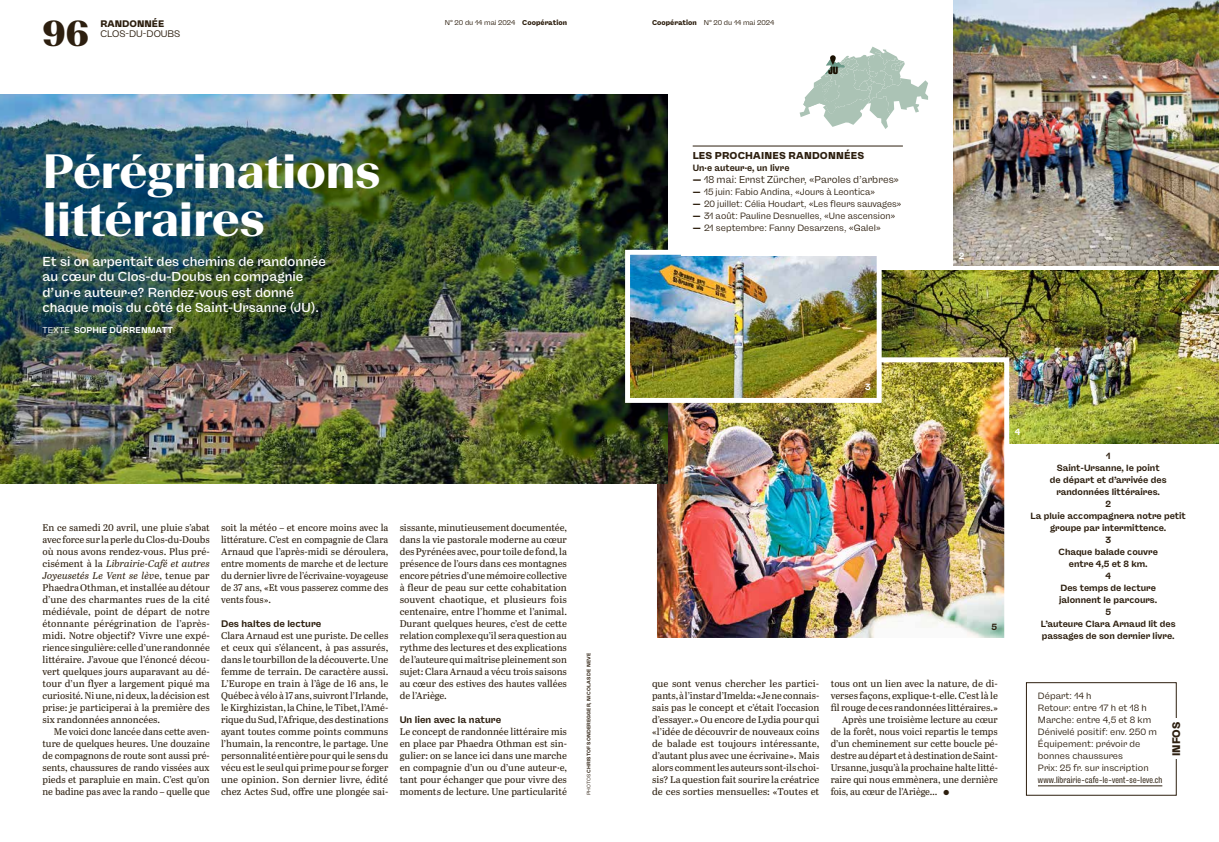
<style>
.page{position:relative;width:1219px;height:842px;background:#fff}
.page>*{position:absolute;margin:0;border:0;box-sizing:border-box;transform-origin:0 0}
.t1{font:700 48px/48px "Beausite Slick";letter-spacing:-.005em;color:#fff}
.t2{font:900 36px "Beausite Slick";color:#2d1f0f}
.t3{font:500 13px/15.5px "Coop Freigeist";color:#fff}
.t4{font:900 11px "Coop Freigeist";letter-spacing:.015em;color:#2d1f0f}
.t5{font:700 10.3px "Coop Freigeist X Con";color:#1a1102}
.t6{font:10px "Coop Freigeist";letter-spacing:.01em;color:#2d1f0f}
.t7{font:900 10px "Coop Freigeist";letter-spacing:.015em;color:#2d1f0f}
.t8{font:9.7px/12px "Abril Text";letter-spacing:-.005em;color:#2d1f0f;text-align:justify}
.t9{font:700 9.5px "Coop Freigeist";color:#2d1f0f}
.t10{font:9.5px "Coop Freigeist";color:#2d1f0f}
.t11{font:900 9.5px "Coop Freigeist";color:#2d1f0f}
.t12{font:9.1px/12px "Coop Freigeist";letter-spacing:.005em;color:#2d1f0f}
.t13{font:700 9.1px "Coop Freigeist";letter-spacing:.005em;color:#2d1f0f}
.t14{font:700 9px/12px "Coop Freigeist";color:#2d1f0f;text-align:center}
.t15{font:9px "Coop Freigeist X Con";letter-spacing:.03em;color:#2d1f0f}
.t16{font:700 9px "Coop Freigeist";color:#fff}
.t17{font:700 8.5px "Coop Freigeist";letter-spacing:.015em;color:#fff}
.t18{font:7.2px "Coop Freigeist";color:#2d1f0f}
.t19{font:7px "Coop Freigeist";color:#2d1f0f}
.t20{font:700 5px "Coop Freigeist";letter-spacing:.02em;color:#2d1f0f}
.s1{font-weight:900}
.s2{font-weight:400}
.s3{font-style:italic}
.s4{font-family:"Transgourmet"}
</style>
<div class="page">
<img style="left:953px;top:0;width:266px;height:266px">
<img style="left:884px;top:271px;width:335px;height:173px">
<img style="left:649px;top:355px;width:363px;height:283px">
<img style="left:0;top:94px;width:667px;height:389px">
<hr style="left:1038px;top:786px;width:124px;height:1px;background:#2d1f0f">
<div style="left:1026px;top:682px;width:150px;height:113px;border:1px solid #2d1f0f"></div>
<div style="left:1170px;top:719px;width:13px;height:40px;background:#fff"></div>
<img style="left:623px;top:247px;width:261px;height:158px">
<div style="left:681px;top:134px;width:233px;height:121px;background:#fff"></div>
<hr style="left:693px;top:146px;width:210px;height:1px;background:#2d1f0f">
<svg style="left:800px;top:47px;width:128px;height:82px"></svg>
<svg style="left:830px;top:55px;width:6px;height:10px"></svg>
<h2 class="t2" style="left:43px;top:9px;width:48px">96</h2>
<p class="t11" style="left:100px;top:18px;width:65px">RANDONNÉE</p>
<p class="t10" style="left:100px;top:28px;width:81px">CLOS-DU-DOUBS</p>
<p class="t19" style="left:445px;top:19px;width:124px">N° 20 du 14 mai 2024 <span class="s1">Coopération</span></p>
<p class="t19" style="left:652px;top:19px;width:124px"><span class="s1">Coopération</span> N° 20 du 14 mai 2024</p>
<p class="t5" style="left:829px;top:64px;width:11px">JU</p>
<h1 class="t1" style="left:43px;top:145px;width:339px">Pérégrinations littéraires</h1>
<h3 class="t3" style="left:43px;top:254px;width:285px">Et si on arpentait des chemins de randonnée au cœur du Clos-du-Doubs en compagnie d’un·e auteur·e? Rendez-vous est donné chaque mois du côté de Saint-Ursanne (JU).</h3>
<p class="t17" style="left:43px;top:324px;width:132px"><span class="s2">TEXTE</span> SOPHIE DÜRRENMATT</p>
<p class="t8" style="left:43px;top:521px;width:169px;text-align:left">En ce samedi 20 avril, une pluie s’abat avec force sur la perle du Clos-du-Doubs où nous avons rendez-vous. Plus pré&shy;cisément à la <span class="s3">Librairie-Café et autres Joyeusetés Le Vent se lèv</span>e, tenue par Phaedra Othman, et installée au détour d’une des charmantes rues de la cité médiévale, point de départ de notre étonnante pérégrination de l’après&shy;midi. Notre objectif? Vivre une expé&shy;rience singulière: celle d’une randonnée littéraire. J’avoue que l’énoncé décou&shy;vert quelques jours auparavant au dé&shy;tour d’un flyer a largement piqué ma curiosité. Ni une, ni deux, la décision est prise: je participerai à la première des six randonnées annoncées.</p>
<p class="t8" style="left:43px;top:725px;width:169px;text-indent:11px">Me voici donc lancée dans cette aven&shy;ture de quelques heures. Une douzaine de compagnons de route sont aussi pré&shy;sents, chaussures de rando vissées aux pieds et parapluie en main. C’est qu’on ne badine pas avec la rando – quelle que</p>
<p class="t8" style="left:221px;top:521px;width:169px">soit la météo – et encore moins avec la littérature. C’est en compagnie de Clara Arnaud que l’après-midi se déroulera, entre moments de marche et de lecture du dernier livre de l’écrivaine-voyageuse de 37 ans, «Et vous passerez comme des vents fous».</p>
<p class="t9" style="left:221px;top:618px;width:102px">Des haltes de lecture</p>
<p class="t8" style="left:221px;top:629px;width:169px">Clara Arnaud est une puriste. De celles et ceux qui s’élancent, à pas assurés, dans le tourbillon de la découverte. Une femme de terrain. De caractère aussi.<br>L’Europe en train à l’âge de 16 ans, le Québec à vélo à 17 ans, suivront l’Irlande, le Kirghizistan, la Chine, le Tibet, l’Amé&shy;rique du Sud, l’Afrique, des destinations ayant toutes comme points communs l’humain, la rencontre, le partage. Une personnalité entière pour qui le sens du vécu est le seul qui prime pour se forger une opinion. Son dernier livre, édité chez Actes Sud, offre une plongée sai-</p>
<p class="t8" style="left:400px;top:521px;width:169px">sissante, minutieusement documentée, dans la vie pastorale moderne au cœur des Pyrénées avec, pour toile de fond, la présence de l’ours dans ces montagnes encore pétries d’une mémoire collective à fleur de peau sur cette cohabitation souvent chaotique, et plusieurs fois centenaire, entre l’homme et l’animal.<br>Durant quelques heures, c’est de cette relation complexe qu’il sera question au rythme des lectures et des explications de l’auteure qui maîtrise pleinement son sujet: Clara Arnaud a vécu trois saisons au c<span class="s4">œ</span>ur des estives des hautes vallées de l’Ariège.</p>
<p class="t9" style="left:400px;top:714px;width:103px">Un lien avec la nature</p>
<p class="t8" style="left:400px;top:725px;width:169px">Le concept de randonnée littéraire mis en place par Phaedra Othman est sin&shy;gulier: on se lance ici dans une marche en compagnie d’un ou d’une auteur·e, tant pour échanger que pour vivre des moments de lecture. Une particularité</p>
<p class="t20" style="left:585px;top:795px;width:144px;rotate:-90deg"><span class="s2">PHOTOS</span> CHRISTOF SONDEREGGER, NICOLAS DE NEVE</p>
<p class="t7" style="left:693px;top:149px;width:173px">LES PROCHAINES RANDONNÉES</p>
<p class="t13" style="left:693px;top:162px;width:98px">Un·e auteur·e, un livre</p>
<p class="t6" style="left:693px;top:174px;width:208px"><span class="s1">—</span> 18 mai: Ernst Zürcher, «Paroles d’arbres»</p>
<p class="t12" style="left:693px;top:186px;width:184px"><span class="s1">—</span> 15 juin: Fabio Andina, «Jours à Leontica»</p>
<p class="t12" style="left:693px;top:198px;width:210px"><span class="s1">—</span> 20 juillet: Célia Houdart, «Les fleurs sauvages»</p>
<p class="t12" style="left:693px;top:210px;width:204px"><span class="s1">—</span> 31 août: Pauline Desnuelles, «Une ascension»</p>
<p class="t12" style="left:693px;top:222px;width:190px"><span class="s1">—</span> 21 septembre: Fanny Desarzens, «Galel»</p>
<p class="t16" style="left:959px;top:251px;width:7px">2</p>
<p class="t16" style="left:865px;top:381px;width:7px">3</p>
<p class="t14" style="left:991px;top:621px;width:7px">5</p>
<p class="t8" style="left:652px;top:677px;width:169px">que sont venus chercher les partici&shy;pants, à l’instar d’Imelda: «Je ne connais&shy;sais pas le concept et c’était l’occasion d’essayer.» Ou encore de Lydia pour qui «l’idée de découvrir de nouveaux coins de balade est toujours intéressante, d’autant plus avec une écrivaine». Mais alors comment les auteurs sont-ils choi&shy;sis? La question fait sourire la créatrice de ces sorties mensuelles: «Toutes et</p>
<p class="t8" style="left:831px;top:677px;width:169px">tous ont un lien avec la nature, de di-</p>
<p class="t8" style="left:831px;top:689px;width:169px">verses façons, explique-t-elle. C’est là le</p>
<p class="t8" style="left:831px;top:701px;width:169px">fil rouge de ces randonnées littéraires.»</p>
<p class="t8" style="left:842px;top:713px;width:157px">Après une troisième lecture au cœur</p>
<p class="t8" style="left:831px;top:725px;width:169px">de la forêt, nous voici repartis le temps</p>
<p class="t8" style="left:831px;top:737px;width:169px">d’un cheminement sur cette boucle pé-</p>
<p class="t8" style="left:831px;top:749px;width:169px">destre au départ et à destination de Saint-</p>
<p class="t8" style="left:831px;top:761px;width:169px">Ursanne, jusqu’à la prochaine halte litté-</p>
<p class="t8" style="left:831px;top:773px;width:169px">raire qui nous emmènera, une dernière</p>
<p class="t8" style="left:831px;top:785px;width:108px">fois, au cœur de l’Ariège…</p>
<p class="t18" style="left:943px;top:789px;width:8px">●</p>
<p class="t16" style="left:1015px;top:427px;width:7px">4</p>
<p class="t14" style="left:1030px;top:450px;width:157px">1<br>Saint-Ursanne, le point<br>de départ et d’arrivée des randonnées littéraires.<br>2<br>La pluie accompagnera notre petit groupe par intermittence.<br>3<br>Chaque balade couvre<br>entre 4,5 et 8 km.<br>4<br>Des temps de lecture<br>jalonnent le parcours.<br>5<br>L’auteure Clara Arnaud lit des passages de son dernier livre.</p>
<p class="t12" style="left:1038px;top:690px;width:120px">Départ: 14 h<br>Retour: entre 17 h et 18 h<br>Marche: entre 4,5 et 8 km<br>Dénivelé positif: env. 250 m<br>Équipement: prévoir de bonnes chaussures<br>Prix: 25 fr. sur inscription</p>
<p class="t15" style="left:1038px;top:775px;width:126px">www.librairie-cafe-le-vent-se-leve.ch</p>
<p class="t4" style="left:1169px;top:756px;width:36px;rotate:-90deg">INFOS</p>
</div>
